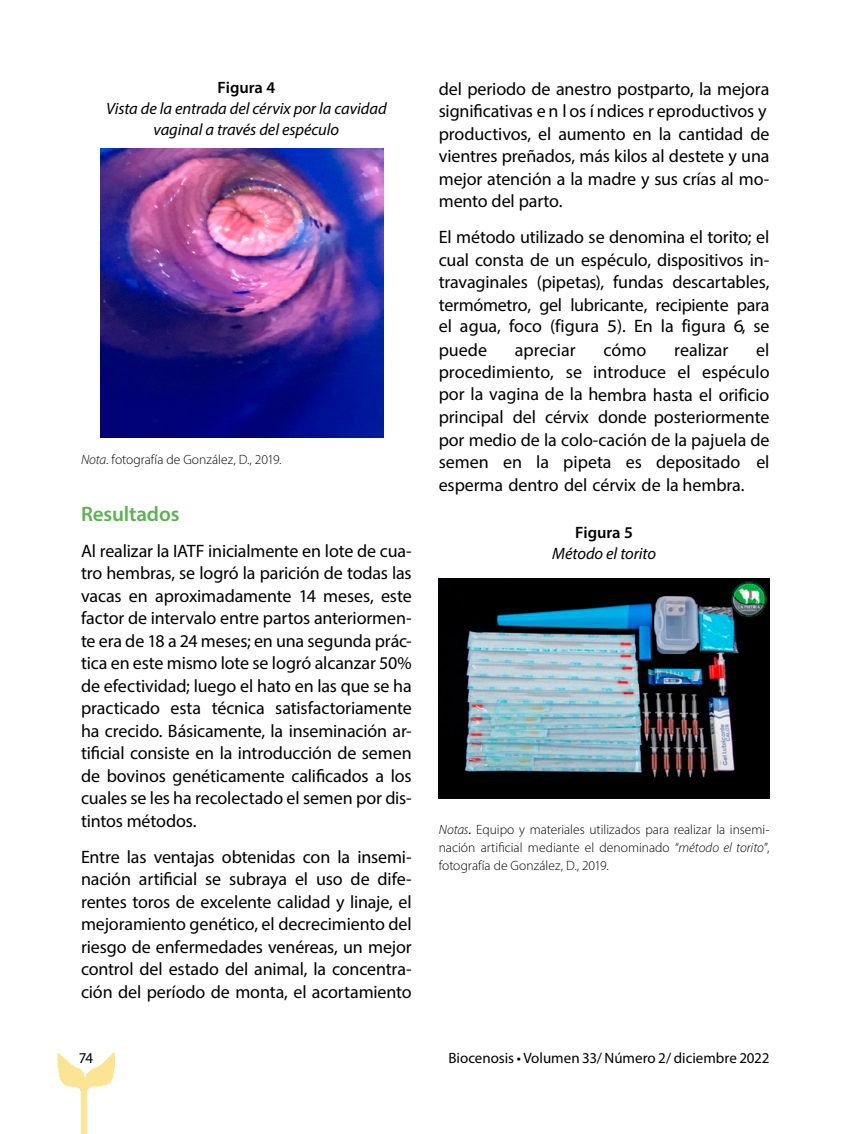
<style>
.page{position:relative;width:864px;height:1134px;background:#fff}
.page>*{position:absolute;margin:0;border:0;box-sizing:border-box;transform-origin:0 0}
.t1{font:600 21px "Myriad Pro";letter-spacing:-.005em;color:#5db154}
.t2{font:18px/22.5px "Myriad Pro";letter-spacing:-.005em;color:#000;text-align:justify}
.t3{font:italic 16.5px/21px "Myriad Pro";letter-spacing:-.005em;color:#000;text-align:center}
.t4{font:600 16.5px "Myriad Pro";letter-spacing:-.005em;color:#000}
.t5{font:15px "Myriad Pro";color:#000}
.t6{font:300 13.5px/18px "Myriad Pro";color:#000;text-align:justify}
.s1{font-style:italic}
.s2{font-stretch:semi-expanded}
.s3{font-weight:400;font-style:italic}
</style>
<div class="page">
<img style="left:57px;top:1053px;width:59px;height:81px">
<img style="left:101px;top:148px;width:282px;height:290px">
<img style="left:439px;top:578px;width:331px;height:221px">
<p class="t4" style="left:218px;top:77px;width:59px">Figura 4</p>
<p class="t3" style="left:106px;top:98px;width:282px">Vista de la entrada del cérvix por la cavidad vaginal a través del espéculo</p>
<p class="t6" style="left:81px;top:450px;width:202px"><span class="s1">Nota</span>. fotografía de González, D., 2019.</p>
<p class="t1" style="left:81px;top:500px;width:100px">Resultados</p>
<p class="t2" style="left:81px;top:539px;width:332px">Al realizar la IATF inicialmente en lote de cua&shy;tro hembras, se logró la parición de todas las vacas en aproximadamente 14 meses, este factor de intervalo entre partos anteriormen&shy;te era de 18 a 24 meses; en una segunda prác&shy;tica en este mismo lote se logró alcanzar 50% de efectividad; luego el hato en las que se ha practicado esta técnica satisfactoriamente ha crecido. Básicamente, la inseminación ar&shy;tificial consiste en la introducción de semen de bovinos genéticamente calificados a los cuales se les ha recolectado el semen por dis&shy;tintos métodos.</p>
<p class="t2" style="left:81px;top:845px;width:332px">Entre las ventajas obtenidas con la insemi&shy;nación artificial se subraya el uso de dife&shy;rentes toros de excelente calidad y linaje, el mejoramiento genético, el decrecimiento del riesgo de enfermedades venéreas, un mejor control del estado del animal, la concentra&shy;ción del período de monta, el acortamiento</p>
<p class="t2" style="left:439px;top:77px;width:332px;text-align:left">del periodo de anestro postparto, la mejora significativas e n l os í ndices r eproductivos y productivos, el aumento en la cantidad de vientres preñados, más kilos al destete y una mejor atención a la madre y sus crías al mo&shy;mento del parto.</p>
<p class="t2" style="left:439px;top:225px;width:332px">El método utilizado se denomina el torito; el cual consta de un espéculo, dispositivos in&shy;travaginales (pipetas), fundas descartables, termómetro, gel lubricante, recipiente para el agua, foco (figura <span class="s2">5</span>). En la figura <span class="s2">6</span>, se puede</p>
<p class="t2" style="left:439px;top:338px;width:332px;text-indent:318px">el procedimiento, se introduce el espéculo por la vagina de la hembra hasta el orificio principal del cérvix donde posteriormente por medio de la colo-cación de la pajuela de semen en la pipeta es depositado el esperma dentro del cérvix de la hembra.</p>
<p class="t4" style="left:575px;top:522px;width:59px">Figura 5</p>
<p class="t3" style="left:552px;top:543px;width:105px">Método el torito</p>
<p class="t2" style="left:515px;top:338px;width:62px">apreciar</p>
<p class="t2" style="left:603px;top:338px;width:44px">cómo</p>
<p class="t2" style="left:674px;top:338px;width:56px">realizar</p>
<p class="t6" style="left:439px;top:820px;width:332px"><span class="s1">Notas</span><span class="s3">.</span> Equipo y materiales utilizados para realizar la insemi&shy;nación artificial mediante el denominado “<span class="s1">método el torito</span>”, fotografía de González, D., 2019.</p>
<p class="t5" style="left:79px;top:1049px;width:16px">74</p>
<p class="t5" style="left:448px;top:1049px;width:323px">Biocenosis • Volumen 33/ Número 2/ diciembre 2022</p>
</div>
